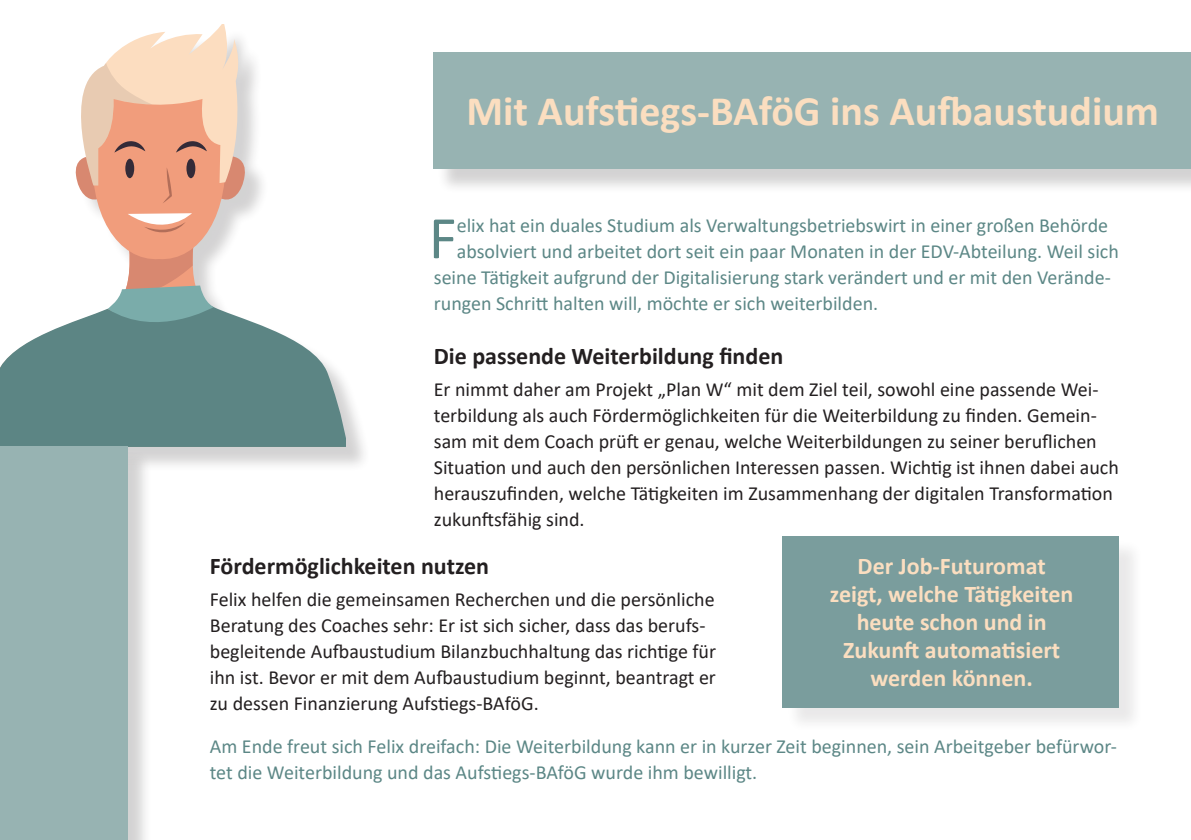
<style>
.page{position:relative;width:1191px;height:840px;background:#fff}
.page>*{position:absolute;margin:0;border:0;box-sizing:border-box;transform-origin:0 0}
.t1{font:61px "Calibri";color:#5c8786}
.t2{font:700 42px "Calibri";color:#fbdec0}
.t3{font:700 24px/28px "Calibri";color:#fbdec0;text-align:center}
.t4{font:700 24px "Calibri";color:#231f20}
.t5{font:20px/26px "Calibri";color:#231f20}
.t6{font:20px/26px "Calibri";color:#5c8786}
</style>
<div class="page">
<div style="left:785px;top:539px;width:358px;height:193px;background:#231f20;opacity:.1"></div>
<div style="left:782px;top:536px;width:337px;height:171px;background:#7a9d9d"></div>
<div style="left:437px;top:55px;width:754px;height:139px;background:#231f20;opacity:.2"></div>
<div style="left:434px;top:52px;width:757px;height:117px;background:#97b3b2"></div>
<div style="left:3px;top:28px;width:368px;height:443px;background:#231f20;opacity:.2"></div>
<svg style="left:3px;top:243px;width:342px;height:62px"></svg>
<svg style="left:0;top:305px;width:346px;height:141px;fill:#5c8584"></svg>
<svg style="left:59px;top:24px;width:188px;height:315px"></svg>
<div style="left:3px;top:449px;width:150px;height:390px;background:#231f20;opacity:.2"></div>
<div style="left:0;top:446px;width:128px;height:393px;background:#97b3b2"></div>
<h2 class="t2" style="left:466px;top:81px;width:694px">Mit Aufstiegs-BAföG ins Aufbaustudium</h2>
<h1 class="t1" style="left:429px;top:195px;width:29px">F</h1>
<p class="t6" style="left:457px;top:212px;width:653px">elix hat ein duales Studium als Verwaltungsbetriebswirt in einer großen Behörde</p>
<p class="t6" style="left:457px;top:238px;width:663px">absolviert und arbeitet dort seit ein paar Monaten in der EDV-Abteilung. Weil sich</p>
<p class="t6" style="left:434px;top:264px;width:678px">seine Tätigkeit aufgrund der Digitalisierung stark verändert und er mit den Verände-</p>
<p class="t6" style="left:434px;top:290px;width:446px">rungen Schritt halten will, möchte er sich weiterbilden.</p>
<p class="t4" style="left:434px;top:339px;width:351px">Die passende Weiterbildung finden</p>
<p class="t5" style="left:434px;top:375px;width:686px">Er nimmt daher am Projekt „Plan W“ mit dem Ziel teil, sowohl eine passende Wei&shy;terbildung als auch Fördermöglichkeiten für die Weiterbildung zu finden. Gemein&shy;sam mit dem Coach prüft er genau, welche Weiterbildungen zu seiner beruflichen Situation und auch den persönlichen Interessen passen. Wichtig ist ihnen dabei auch herauszufinden, welche Tätigkeiten im Zusammenhang der digitalen Transformation zukunftsfähig sind.</p>
<p class="t4" style="left:210px;top:549px;width:281px">Fördermöglichkeiten nutzen</p>
<p class="t5" style="left:210px;top:585px;width:508px">Felix helfen die gemeinsamen Recherchen und die persönliche Beratung des Coaches sehr: Er ist sich sicher, dass das berufs&shy;begleitende Aufbaustudium Bilanzbuchhaltung das richtige für ihn ist. Bevor er mit dem Aufbaustudium beginnt, beantragt er zu dessen Finanzierung Aufstiegs-BAföG.</p>
<p class="t6" style="left:210px;top:732px;width:908px">Am Ende freut sich Felix dreifach: Die Weiterbildung kann er in kurzer Zeit beginnen, sein Arbeitgeber befürwor&shy;tet die Weiterbildung und das Aufstiegs-BAföG wurde ihm bewilligt.</p>
<p class="t3" style="left:830px;top:551px;width:245px">Der Job-Futuromat zeigt, welche Tätigkeiten heute schon und in<br>Zukunft automatisiert werden können.</p>
</div>
